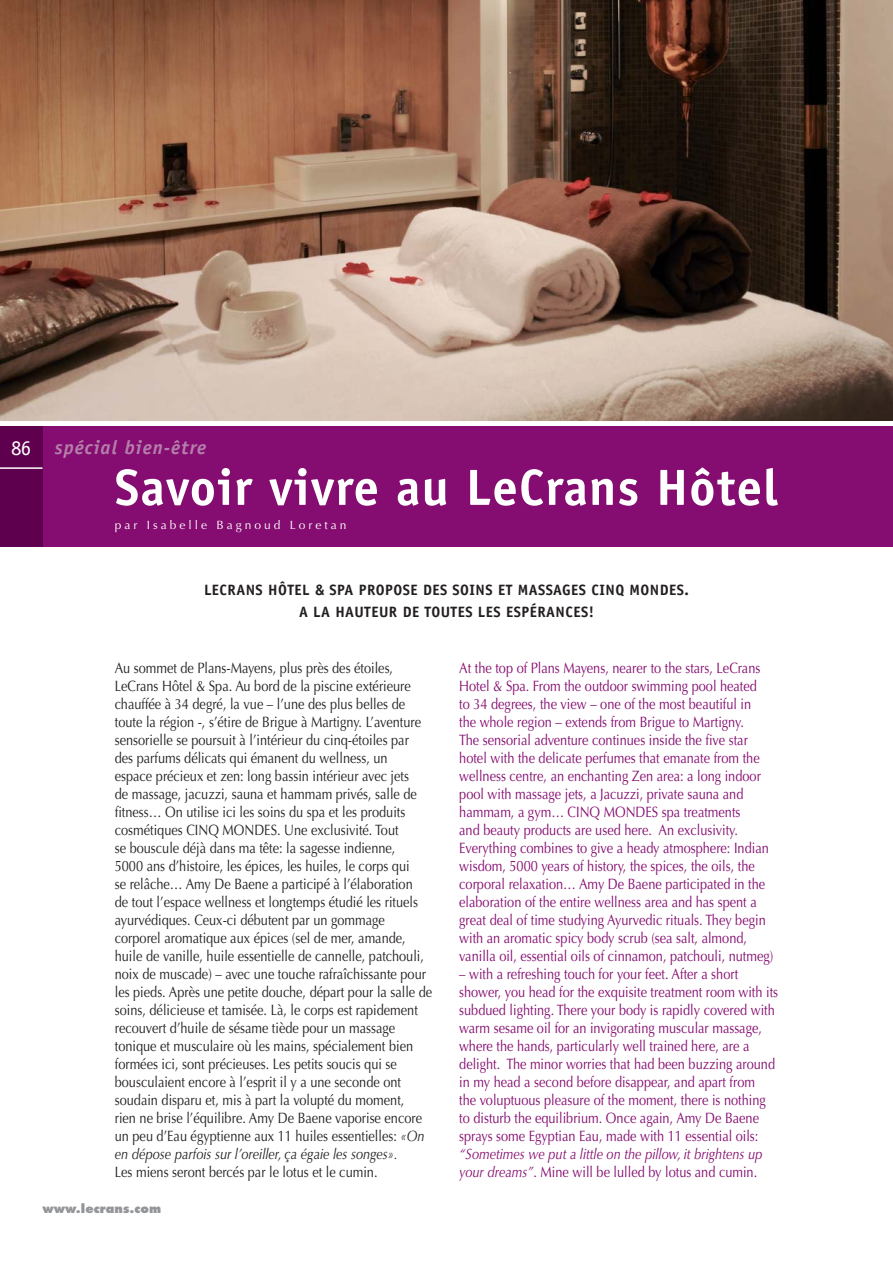
<style>
.page{position:relative;width:893px;height:1263px;background:#fff}
.page>*{position:absolute;margin:0;border:0;box-sizing:border-box;transform-origin:0 0}
.t1{font:700 51px "Officina Sans";letter-spacing:.02em;color:#fff}
.t2{font:21px "Officina Sans";color:#fff}
.t3{font:italic 700 19.5px "Officina Sans";letter-spacing:.05em;color:#b47fab}
.t4{font:15px/18px "Optima LT Std";color:#231f20;scale:.85 1}
.t5{font:15px/18px "Optima LT Std";color:#850c70;scale:.85 1}
.t6{font:italic 15px/18px "Optima LT Std";color:#850c70;scale:.85 1}
.t7{font:700 15px/22.5px "Officina Sans";letter-spacing:.03em;color:#231f20;text-align:center}
.t8{font:12px "Optima LT Std";letter-spacing:.25em;color:#fff}
.t9{font:800 12px "Futura";color:#939598}
.s1{font-style:italic}
.s2{font-style:normal}
</style>
<div class="page">
<img style="left:0;top:0;width:893px;height:421px">
<div style="left:0;top:427px;width:893px;height:120px;background:#850c70"></div>
<div style="left:0;top:427px;width:43px;height:120px;background:#5e004e"></div>
<hr style="left:0;top:467px;width:43px;height:2px;background:#fff">
<h2 class="t2" style="left:11px;top:439px;width:21px">86</h2>
<h3 class="t3" style="left:55px;top:440px;width:153px">spécial bien-être</h3>
<h1 class="t1" style="left:115px;top:468px;width:665px">Savoir vivre au LeCrans Hôtel</h1>
<p class="t8" style="left:115px;top:520px;width:233px">par Isabelle Bagnoud Loretan</p>
<p class="t7" style="left:204px;top:580px;width:486px">LECRANS HÔTEL &amp; SPA PROPOSE DES SOINS ET MASSAGES CINQ MONDES.<br>A LA HAUTEUR DE TOUTES LES ESPÉRANCES!</p>
<p class="t4" style="left:115px;top:660px;width:375px">Au sommet de Plans-Mayens, plus près des étoiles, LeCrans Hôtel &amp; Spa. Au bord de la piscine extérieure chauffée à 34 degré, la vue – l’une des plus belles de toute la région -, s’étire de Brigue à Martigny. L’aventure sensorielle se poursuit à l’intérieur du cinq-étoiles par<br>des parfums délicats qui émanent du wellness, un<br>espace précieux et zen: long bassin intérieur avec jets<br>de massage, jacuzzi, sauna et hammam privés, salle de fitness… On utilise ici les soins du spa et les produits cosmétiques CINQ MONDES. Une exclusivité. Tout<br>se bouscule déjà dans ma tête: la sagesse indienne,<br>5000 ans d’histoire, les épices, les huiles, le corps qui<br>se relâche… Amy De Baene a participé à l’élaboration<br>de tout l’espace wellness et longtemps étudié les rituels ayurvédiques. Ceux-ci débutent par un gommage corporel aromatique aux épices (sel de mer, amande, huile de vanille, huile essentielle de cannelle, patchouli, noix de muscade) – avec une touche rafraîchissante pour les pieds. Après une petite douche, départ pour la salle de soins, délicieuse et tamisée. Là, le corps est rapidement recouvert d’huile de sésame tiède pour un massage tonique et musculaire où les mains, spécialement bien formées ici, sont précieuses. Les petits soucis qui se bousculaient encore à l’esprit il y a une seconde ont soudain disparu et, mis à part la volupté du moment,<br>rien ne brise l’équilibre. Amy De Baene vaporise encore un peu d’Eau égyptienne aux 11 huiles essentielles: <span class="s1">«On en dépose parfois sur l’oreiller, ça égaie les songes».</span></p>
<p class="t4" style="left:115px;top:1164px;width:311px">Les miens seront bercés par le lotus et le cumin.</p>
<p class="t9" style="left:43px;top:1203px;width:120px">www.lecrans.com</p>
<p class="t5" style="left:459px;top:660px;width:371px">At the top of Plans Mayens, nearer to the stars, LeCrans Hotel &amp; Spa. From the outdoor swimming pool heated<br>to 34 degrees, the view – one of the most beautiful in<br>the whole region – extends from Brigue to Martigny.<br>The sensorial adventure continues inside the five star hotel with the delicate perfumes that emanate from the wellness centre, an enchanting Zen area: a long indoor pool with massage jets, a Jacuzzi, private sauna and hammam, a gym… CINQ MONDES spa treatments<br>and beauty products are used here. An exclusivity.<br>Everything combines to give a heady atmosphere: Indian wisdom, 5000 years of history, the spices, the oils, the corporal relaxation… Amy De Baene participated in the elaboration of the entire wellness area and has spent a great deal of time studying Ayurvedic rituals. They begin with an aromatic spicy body scrub (sea salt, almond, vanilla oil, essential oils of cinnamon, patchouli, nutmeg)</p>
<p class="t5" style="left:459px;top:966px;width:377px">– with a refreshing touch for your feet. After a short shower, you head for the exquisite treatment room with its subdued lighting. There your body is rapidly covered with warm sesame oil for an invigorating muscular massage, where the hands, particularly well trained here, are a delight. The minor worries that had been buzzing around in my head a second before disappear, and apart from<br>the voluptuous pleasure of the moment, there is nothing to disturb the equilibrium. Once again, Amy De Baene sprays some Egyptian Eau, made with 11 essential oils:</p>
<p class="t6" style="left:459px;top:1146px;width:358px">“Sometimes we put a little on the pillow, it brightens up your dreams”<span class="s2">. Mine will be lulled by lotus and cumin.</span></p>
</div>
